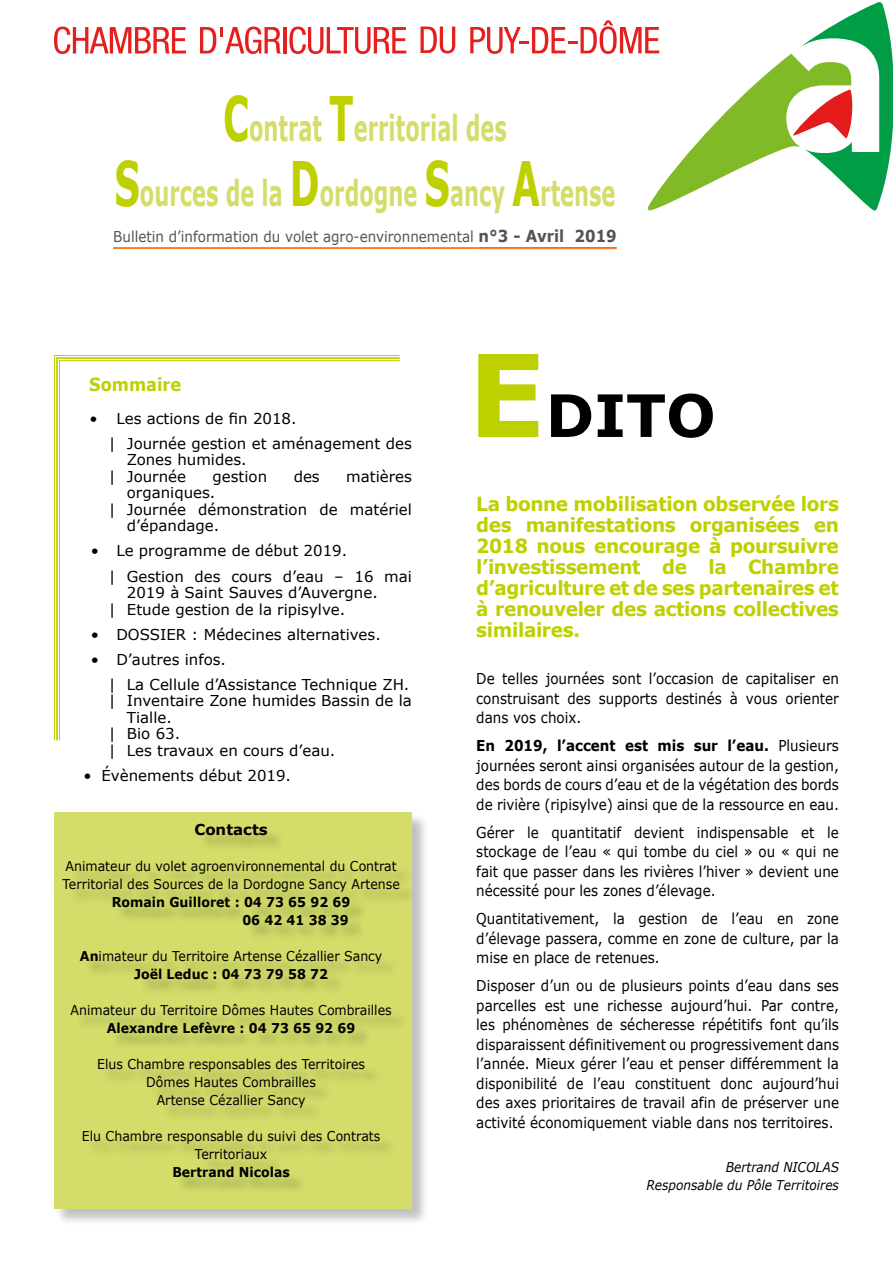
<style>
.page{position:relative;width:893px;height:1263px;background:#fff}
.page>*{position:absolute;margin:0;border:0;box-sizing:border-box;transform-origin:0 0}
.t1{font:700 58.5px "Verdana";color:#000}
.t2{font:700 35.7px/64.5px "Verdana";color:#d4dd6a;text-align:center;scale:.59 1}
.t3{font:700 19.5px/21px "Verdana";letter-spacing:-.02em;color:#bed000;text-align:justify;scale:.95 1}
.t4{font:700 18px "Verdana";color:#bed000;scale:.9 1}
.t5{font:15px/19.5px "Verdana";color:#000;text-align:justify;scale:.9 1}
.t6{font:15px/25px "Verdana";color:#000}
.t7{font:15px "Verdana";color:#555454;scale:.9 1}
.t8{font:700 15px "Verdana";color:#000}
.t9{font:13.5px/18px "Verdana";color:#000;text-align:center;scale:.93 1}
.t10{font:700 13.5px/18px "Verdana";color:#000;text-align:right;scale:.93 1}
.t11{font:italic 13.5px/18px "Verdana";color:#000;text-align:right;scale:.9 1}
.s1{font-size:61.2px;color:#bed000}
.s2{font-weight:700;font-size:16.5px}
.s3{font-weight:700}
.s4{font-size:114px;color:#bed000}
</style>
<div class="page">
<div style="left:55px;top:813px;width:374px;height:413px;background:#000;opacity:.25"></div>
<div style="left:54px;top:812px;width:358px;height:397px;background:#d4dd6a"></div>
<div style="left:66px;top:826px;width:351px;height:369px;background:#000;opacity:.25"></div>
<svg style="left:54px;top:27px;width:132px;height:27px"></svg>
<svg style="left:200px;top:27px;width:81px;height:27px"></svg>
<hr style="left:283px;top:27px;width:3px;height:26px;background:#e41f1d">
<svg style="left:289px;top:27px;width:117px;height:27px"></svg>
<svg style="left:420px;top:27px;width:35px;height:26px"></svg>
<svg style="left:470px;top:2px;width:423px;height:208px"></svg>
<hr style="left:113px;top:247px;width:365px;height:1px;background:#f60">
<hr style="left:113px;top:248px;width:365px;height:1px;background:#f60">
<hr style="left:478px;top:247px;width:139px;height:1px;background:#f60">
<hr style="left:478px;top:248px;width:139px;height:1px;background:#f60">
<svg style="left:54px;top:355px;width:346px;height:386px"></svg>
<h2 class="t2" style="left:114px;top:95px;width:851px"><span class="s1">C</span>ontrat <span class="s1">T</span>erritorial des<br><span class="s1">S</span>ources de la <span class="s1">D</span>ordogne <span class="s1">S</span>ancy <span class="s1">A</span>rtense</h2>
<p class="t7" style="left:113px;top:226px;width:561px">Bulletin d’information du volet agro-environnemental <span class="s2">n°3 - Avril 2019</span></p>
<p class="t4" style="left:89px;top:372px;width:104px">Sommaire</p>
<p class="t6" style="left:109px;top:406px;width:305px;text-indent:-20px">• Les actions de fin 2018.<br>| Journée gestion et aménagement des</p>
<p class="t6" style="left:109px;top:452px;width:139px;line-height:16.5px;text-indent:18px">Zones humides. | Journée</p>
<p class="t6" style="left:212px;top:464px;width:56px">gestion</p>
<p class="t6" style="left:294px;top:464px;width:28px">des</p>
<p class="t6" style="left:346px;top:464px;width:67px">matières</p>
<p class="t6" style="left:127px;top:480px;width:90px">organiques.</p>
<p class="t6" style="left:109px;top:497px;width:305px">| Journée démonstration de matériel</p>
<p class="t6" style="left:127px;top:513px;width:94px">d’épandage.</p>
<p class="t6" style="left:109px;top:538px;width:305px;text-indent:-18px">• Le programme de début 2019.<br>| Gestion des cours d’eau – 16 mai</p>
<p class="t6" style="left:109px;top:584px;width:270px;line-height:16.5px;text-indent:18px">2019 à Saint Sauves d’Auvergne. | Etude gestion de la ripisylve.</p>
<p class="t6" style="left:91px;top:621px;width:291px">• DOSSIER : Médecines alternatives.</p>
<p class="t6" style="left:109px;top:646px;width:302px;text-indent:-18px">• D’autres infos.<br>| La Cellule d’Assistance Technique ZH.</p>
<p class="t6" style="left:109px;top:688px;width:305px">| Inventaire Zone humides Bassin de la</p>
<p class="t6" style="left:127px;top:704px;width:46px">Tialle.</p>
<p class="t6" style="left:109px;top:721px;width:73px">| Bio 63.</p>
<p class="t6" style="left:109px;top:737px;width:228px">| Les travaux en cours d’eau.</p>
<p class="t6" style="left:83px;top:762px;width:209px">• Évènements début 2019.</p>
<p class="t8" style="left:194px;top:818px;width:75px">Contacts</p>
<p class="t9" style="left:63px;top:856px;width:364px;text-align:left">Animateur du volet agroenvironnemental du Contrat<br>Territorial des Sources de la Dordogne Sancy Artense</p>
<p class="t10" style="left:112px;top:892px;width:258px">Romain Guilloret : 04 73 65 92 69<br>06 42 41 38 39</p>
<p class="t9" style="left:80px;top:946px;width:327px"><span class="s3">An</span>imateur du Territoire Artense Cézallier Sancy<br><span class="s3">Joël Leduc : 04 73 79 58 72</span></p>
<p class="t9" style="left:71px;top:1000px;width:347px">Animateur du Territoire Dômes Hautes Combrailles</p>
<p class="t10" style="left:107px;top:1018px;width:269px">Alexandre Lefèvre : 04 73 65 92 69</p>
<p class="t9" style="left:97px;top:1054px;width:290px">Elus Chambre responsables des Territoires<br>Dômes Hautes Combrailles<br>Artense Cézallier Sancy</p>
<p class="t9" style="left:82px;top:1126px;width:322px">Elu Chambre responsable du suivi des Contrats<br>Territoriaux</p>
<p class="t10" style="left:172px;top:1162px;width:128px">Bertrand Nicolas</p>
<h1 class="t1" style="left:468px;top:374px;width:249px"><span class="s4">E</span>DITO</h1>
<h3 class="t3" style="left:476px;top:493px;width:383px">La bonne mobilisation observée lors des manifestations organisées en 2018 nous encourage à poursuivre l’investissement de la Chambre d’agriculture et de ses partenaires et à renouveler des actions collectives similaires.</h3>
<p class="t5" style="left:476px;top:669px;width:405px">De telles journées sont l’occasion de capitaliser en construisant des supports destinés à vous orienter dans vos choix.</p>
<p class="t5" style="left:476px;top:736px;width:405px"><span class="s3">En 2019, l’accent est mis sur l’eau.</span> Plusieurs journées seront ainsi organisées autour de la gestion, des bords de cours d’eau et de la végétation des bords de rivière (ripisylve) ainsi que de la ressource en eau.</p>
<p class="t5" style="left:476px;top:822px;width:405px">Gérer le quantitatif devient indispensable et le stockage de l’eau « qui tombe du ciel » ou « qui ne fait que passer dans les rivières l’hiver » devient une nécessité pour les zones d’élevage.</p>
<p class="t5" style="left:476px;top:909px;width:405px">Quantitativement, la gestion de l’eau en zone d’élevage passera, comme en zone de culture, par la mise en place de retenues.</p>
<p class="t5" style="left:476px;top:976px;width:405px">Disposer d’un ou de plusieurs points d’eau dans ses parcelles est une richesse aujourd’hui. Par contre, les phénomènes de sécheresse répétitifs font qu’ils disparaissent définitivement ou progressivement dans l’année. Mieux gérer l’eau et penser différemment la disponibilité de l’eau constituent donc aujourd’hui des axes prioritaires de travail afin de préserver une activité économiquement viable dans nos territoires.</p>
<p class="t11" style="left:646px;top:1158px;width:215px">Bertrand NICOLAS<br>Responsable du Pôle Territoires</p>
</div>
